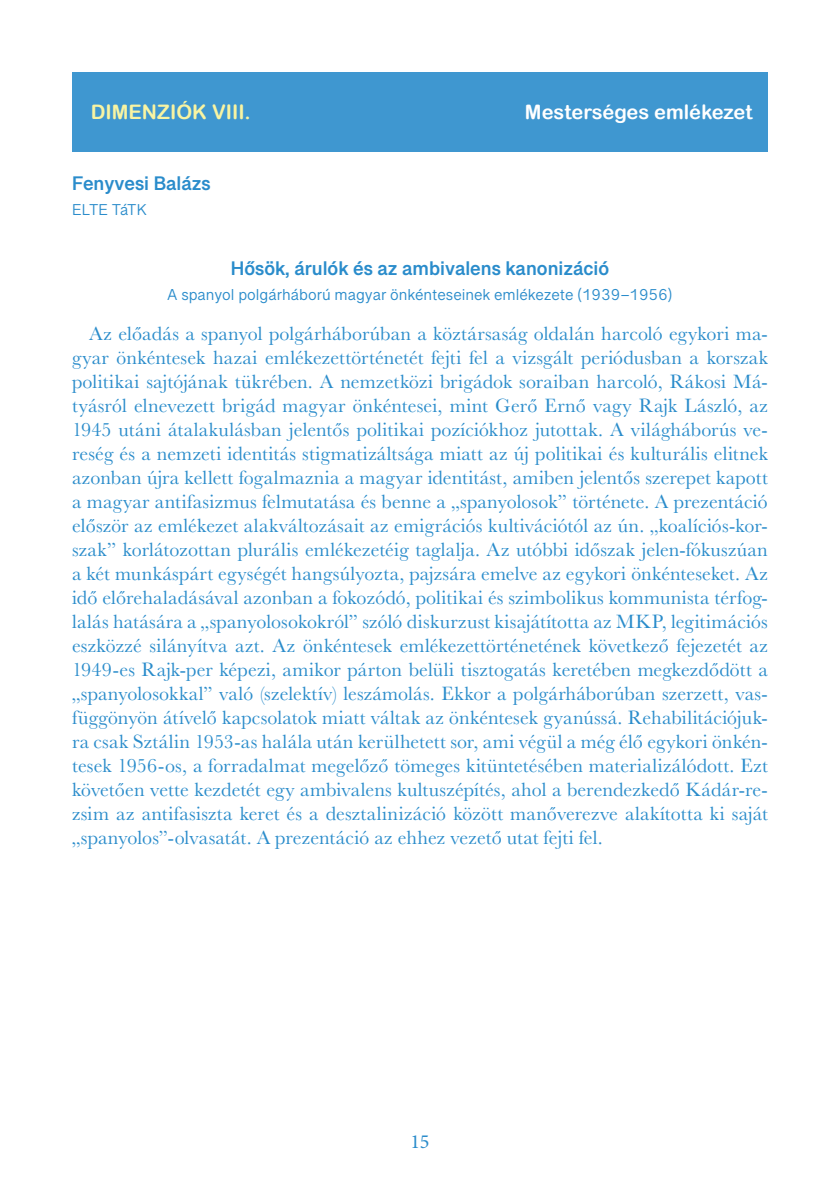
<style>
.page{position:relative;width:840px;height:1191px;background:#fff}
.page>*{position:absolute;margin:0;border:0;box-sizing:border-box;transform-origin:0 0}
.t1{font:20px/24px "Baskerville";letter-spacing:.005em;color:#2a8ccb;text-align:justify}
.t2{font:700 20px "Grantha Sangam MN";color:#2a8ccb}
.t3{font:20px "Arial Rounded MT Bold";color:#fff}
.t4{font:20px "Arial Rounded MT Bold";color:#f8f4a2}
.t5{font:20px "Minion Pro";color:#2a8ccb}
.t6{font:16px "Grantha Sangam MN";color:#2a8ccb}
.t7{font:16px "Grantha Sangam MN";letter-spacing:-.035em;color:#2a8ccb}
</style>
<div class="page">
<div style="left:72px;top:72px;width:695px;height:79px;background:#3f97d0"></div>
<p class="t4" style="left:91px;top:100px;width:161px">DIMENZIÓK VIII.</p>
<p class="t3" style="left:524px;top:100px;width:229px">Mesterséges emlékezet</p>
<p class="t2" style="left:72px;top:172px;width:140px">Fenyvesi Balázs</p>
<p class="t7" style="left:72px;top:200px;width:76px">ELTE TáTK</p>
<p class="t2" style="left:231px;top:257px;width:379px">Hősök, árulók és az ambivalens kanonizáció</p>
<p class="t6" style="left:167px;top:285px;width:506px">A spanyol polgárháború magyar önkénteseinek emlékezete (1939–1956)</p>
<p class="t1" style="left:72px;top:321px;width:697px;text-indent:17px">Az előadás a spanyol polgárháborúban a köztársaság oldalán harcoló egykori ma&shy;gyar önkéntesek hazai emlékezettörténetét fejti fel a vizsgált periódusban a korszak politikai sajtójának tükrében. A nemzetközi brigádok soraiban harcoló, Rákosi Má&shy;tyásról elnevezett brigád magyar önkéntesei, mint Gerő Ernő vagy Rajk László, az 1945 utáni átalakulásban jelentős politikai pozíciókhoz jutottak. A világháborús ve&shy;reség és a nemzeti identitás stigmatizáltsága miatt az új politikai és kulturális elitnek azonban újra kellett fogalmaznia a magyar identitást, amiben jelentős szerepet kapott a magyar antifasizmus felmutatása és benne a „spanyolosok” története. A prezentáció először az emlékezet alakváltozásait az emigrációs kultivációtól az ún. „koalíciós-kor&shy;szak” korlátozottan plurális emlékezetéig taglalja. Az utóbbi időszak jelen-fókuszúan a két munkáspárt egységét hangsúlyozta, pajzsára emelve az egykori önkénteseket. Az idő előrehaladásával azonban a fokozódó, politikai és szimbolikus kommunista térfog&shy;lalás hatására a „spanyolosokokról” szóló diskurzust kisajátította az MKP, legitimációs eszközzé silányítva azt. Az önkéntesek emlékezettörténetének következő fejezetét az 1949-es Rajk-per képezi, amikor párton belüli tisztogatás keretében megkezdődött a „spanyolosokkal” való (szelektív) leszámolás. Ekkor a polgárháborúban szerzett, vas&shy;függönyön átívelő kapcsolatok miatt váltak az önkéntesek gyanússá. Rehabilitációjuk&shy;ra csak Sztálin 1953-as halála után kerülhetett sor, ami végül a még élő egykori önkén&shy;tesek 1956-os, a forradalmat megelőző tömeges kitüntetésében materializálódott. Ezt követően vette kezdetét egy ambivalens kultuszépítés, ahol a berendezkedő Kádár-re&shy;zsim az antifasiszta keret és a desztalinizáció között manőverezve alakította ki saját „spanyolos”-olvasatát. A prezentáció az ehhez vezető utat fejti fel.</p>
<p class="t5" style="left:410px;top:1128px;width:21px">15</p>
</div>
